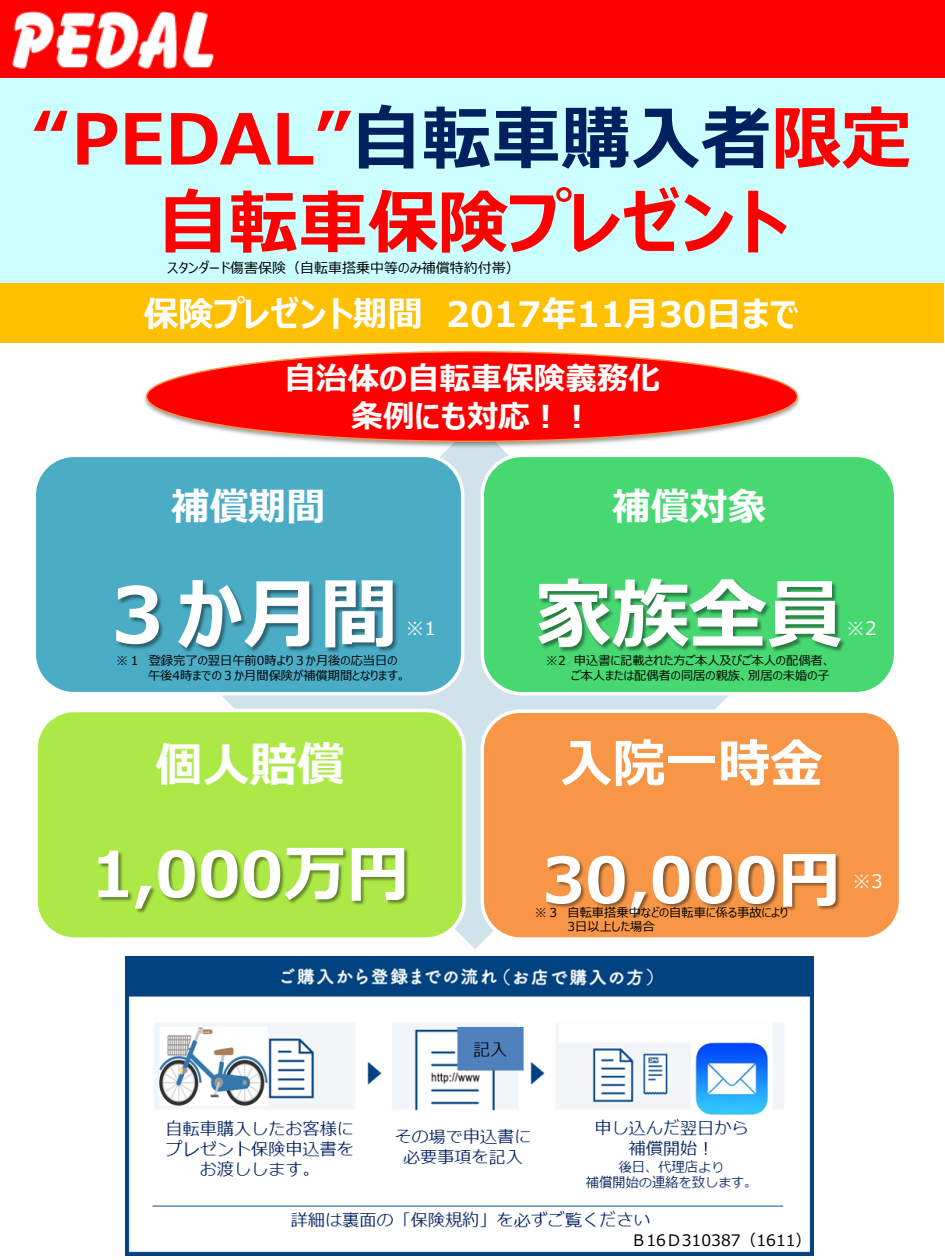
<style>
.page{position:relative;width:945px;height:1260px;background:#fff}
.page>*{position:absolute;margin:0;border:0;box-sizing:border-box;transform-origin:0 0}
.t1{font:700 77px "Meiryo UI";color:#fff}
.t2{font:700 70px/84px "Meiryo UI";color:#f00;text-align:center}
.t3{font:700 63px "Meiryo UI";color:#fff}
.t4{font:700 52.5px "Meiryo UI";color:#fff}
.t5{font:700 47.25px "Meiryo UI";color:#fff}
.t6{font:700 38.5px "Meiryo UI";color:#fff}
.t7{font:700 35px "Meiryo UI";color:#fff}
.t8{font:700 31.5px/37.8px "Meiryo UI";color:#fff;text-align:center}
.t9{font:18.55px "Meiryo UI";color:#fff}
.t10{font:15.75px "Meiryo UI";color:#000}
.t11{font:italic 14px "Meiryo UI";color:#000}
.t12{font:12.25px/14.7px "Meiryo UI";color:#000}
.s1{color:#002060}
</style>
<div class="page">
<div style="left:34px;top:455px;width:429px;height:239px;background:#4bacc6;border-radius:40px"></div>
<img style="left:34px;top:513px;width:695px;height:232px">
<svg style="left:482px;top:455px;width:414px;height:239px;background:#43cc6c"></svg>
<div style="left:481px;top:454px;width:416px;height:241px;border:4px solid #fff;border-radius:40px"></div>
<div style="left:36px;top:710px;width:428px;height:229px;background:#ace946;border-radius:38px"></div>
<div style="left:34px;top:709px;width:432px;height:232px;border:4px solid #fff;border-radius:38px"></div>
<img style="left:37px;top:791px;width:193px;height:150px">
<img style="left:230px;top:791px;width:238px;height:151px">
<div style="left:482px;top:711px;width:419px;height:228px;background:#f79646;border-radius:38px"></div>
<div style="left:481px;top:709px;width:421px;height:232px;border:4px solid #fff;border-radius:38px"></div>
<img style="left:489px;top:856px;width:235px;height:85px">
<img style="left:724px;top:797px;width:175px;height:190px">
<div style="left:0;top:283px;width:944px;height:59px;background:#ffc000"></div>
<div style="left:0;top:74px;width:945px;height:209px;background:#cff"></div>
<img style="left:125px;top:956px;width:688px;height:299px">
<img style="left:0;top:0;width:945px;height:77px">
<img style="left:144px;top:362px;width:656px;height:74px">
<img style="left:259px;top:351px;width:426px;height:111px">
<div style="left:147px;top:352px;width:650px;height:89px;background:#f00;border-radius:50%"></div>
<h2 class="t2" style="left:34px;top:101px;width:879px">“PEDAL”<span class="s1">自転車購入者</span>限定自転車保険プレゼント</h2>
<p class="t11" style="left:168px;top:259px;width:354px">スタンダード傷害保険（自転車搭乗中等のみ補償特約付帯）</p>
<h3 class="t7" style="left:143px;top:289px;width:659px">保険プレゼント期間 2017年11月30日まで</h3>
<h3 class="t8" style="left:284px;top:362px;width:377px">自治体の自転車保険義務化条例にも対応︕︕</h3>
<h3 class="t6" style="left:171px;top:480px;width:155px">補償期間</h3>
<h3 class="t6" style="left:612px;top:480px;width:155px">補償対象</h3>
<h1 class="t1" style="left:99px;top:561px;width:300px">３か月間</h1>
<h1 class="t1" style="left:535px;top:561px;width:310px">家族全員</h1>
<h3 class="t9" style="left:406px;top:616px;width:32px">※1</h3>
<h3 class="t9" style="left:847px;top:616px;width:32px">※2</h3>
<p class="t12" style="left:148px;top:654px;width:259px;text-indent:-32px">※１ 登録完了の翌日午前0時より３か月後の応当日の午後4時までの３か月間保険が補償期間となります。</p>
<h3 class="t5" style="left:155px;top:732px;width:190px">個人賠償</h3>
<h3 class="t3" style="left:91px;top:830px;width:320px">1,000万円</h3>
<p class="t12" style="left:546px;top:654px;width:287px;text-align:right">※2 申込書に記載された方ご本人及びご本人の配偶者、ご本人または配偶者の同居の親族、別居の未婚の子</p>
<h3 class="t4" style="left:560px;top:727px;width:264px">入院一時金</h3>
<h3 class="t3" style="left:542px;top:836px;width:300px">30,000円</h3>
<p class="t12" style="left:567px;top:906px;width:222px;text-indent:-33px">※３ 自転車搭乗中などの自転車に係る事故により<br>3日以上した場合</p>
<h3 class="t9" style="left:853px;top:868px;width:32px">※3</h3>
<p class="t10" style="left:631px;top:1229px;width:182px">Ｂ16Ｄ310387（1611）</p>
</div>
